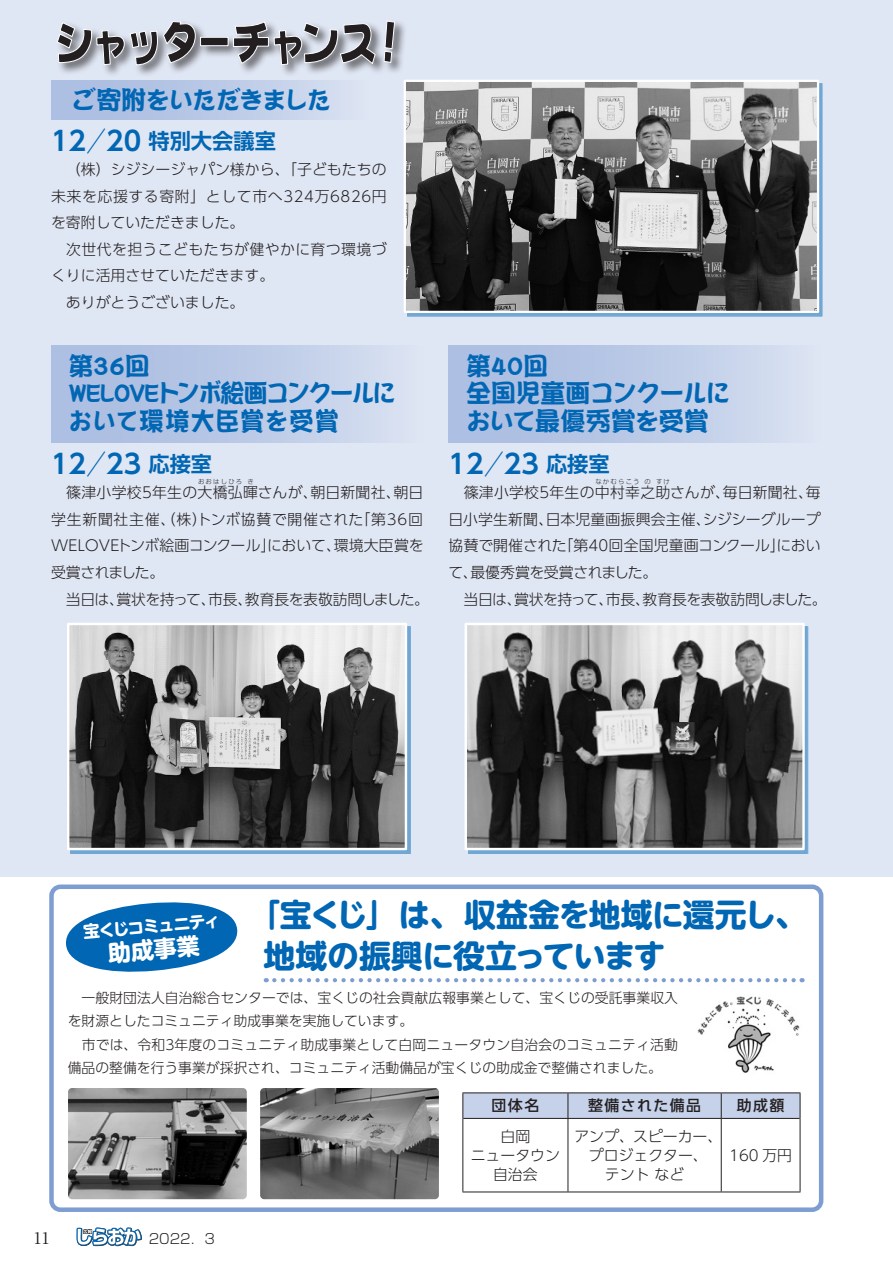
<style>
.page{position:relative;width:893px;height:1263px;background:#fff}
.page>*{position:absolute;margin:0;border:0;box-sizing:border-box;transform-origin:0 0}
.t1{font:700 31.95px/40.3px "UD Shin M Go Pro";letter-spacing:-.025em;color:#0166b3}
.t2{font:700 26.55px "UD Shin Go Pro De";color:#0166b3}
.t3{font:25.5px/27.6px "DFPOP2 Std W9";letter-spacing:-.06em;color:#0166b3}
.t4{font:25.5px "DFPOP2 Std W9";letter-spacing:-.08em;color:#0166b3}
.t5{font:700 22.95px "UD Shin M Go Pro";color:#fff}
.t6{font:700 21.3px "UD Shin Go Pro De";color:#0166b3}
.t7{font:700 16.65px "UD Shin M Go Pro";color:#fff}
.t8{font:15.9px "Ryumin Pro";color:#231f20}
.t9{font:300 14.85px/26.5px "UD Shin Go Pro";color:#231f20;text-align:center}
.t10{font:300 14.85px/26.5px "UD Shin Go Pro";letter-spacing:.02em;color:#231f20}
.t11{font:300 14.85px "UD Shin Go Pro";letter-spacing:-.035em;color:#231f20}
.t12{font:300 14.85px "UD Shin Go Pro";letter-spacing:.05em;color:#231f20}
.t13{font:300 14.85px/26.5px "UD Shin Go Pro";letter-spacing:-.02em;color:#231f20}
.t14{font:500 14.85px "UD Shin Go Pro";letter-spacing:.1em;color:#231f20}
.t15{font:300 14.85px "UD Shin Go Pro";letter-spacing:-.055em;color:#231f20}
.t16{font:300 13.8px/23.4px "UD Shin Go Pro";letter-spacing:.005em;color:#231f20}
.t17{font:300 13.8px "Shin Go Pro";color:#231f20}
.t18{font:300 6.45px "UD Shin Go Pro";letter-spacing:.165em;color:#231f20}
.s1{font-size:28.95px}
</style>
<div class="page">
<div style="left:0;top:0;width:893px;height:876px;background:#e0e7f4"></div>
<div style="left:49px;top:884px;width:774px;height:328px;border:5px solid #7e9ed2;border-radius:9px"></div>
<svg style="left:274px;top:978px;width:528px;height:4px"></svg>
<hr style="left:463px;top:1118px;width:105px;height:1px;background:#231f20">
<hr style="left:568px;top:1118px;width:153px;height:1px;background:#231f20">
<hr style="left:721px;top:1118px;width:79px;height:1px;background:#231f20">
<hr style="left:721px;top:1118px;width:1px;height:73px;background:#231f20">
<hr style="left:462px;top:1092px;width:106px;height:1px;background:#231f20">
<hr style="left:568px;top:1092px;width:153px;height:1px;background:#231f20">
<hr style="left:721px;top:1092px;width:79px;height:1px;background:#231f20">
<hr style="left:462px;top:1118px;width:1px;height:73px;background:#231f20">
<hr style="left:800px;top:1118px;width:1px;height:73px;background:#231f20">
<hr style="left:462px;top:1191px;width:106px;height:1px;background:#231f20">
<hr style="left:568px;top:1191px;width:153px;height:1px;background:#231f20">
<hr style="left:721px;top:1191px;width:79px;height:1px;background:#231f20">
<svg style="left:462px;top:1093px;width:339px;height:25px;background:#c1cce3"></svg>
<hr style="left:568px;top:1118px;width:1px;height:73px;background:#231f20">
<img style="left:68px;top:1088px;width:179px;height:111px">
<img style="left:260px;top:1088px;width:179px;height:111px">
<img style="left:697px;top:996px;width:103px;height:77px">
<svg style="left:65px;top:902px;width:173px;height:70px"></svg>
<div style="left:70px;top:626px;width:341px;height:228px;background:#0166b3;opacity:.5"></div>
<img style="left:70px;top:626px;width:334px;height:221px">
<div style="left:67px;top:623px;width:340px;height:227px;border:2px solid #fff"></div>
<div style="left:56px;top:19px;width:351px;height:59px;background:#231f20;opacity:.6"></div>
<svg style="left:56px;top:21px;width:140px;height:45px"></svg>
<div style="left:201px;top:37px;width:27px;height:9px;background:#231f20"></div>
<div style="left:200px;top:37px;width:29px;height:9px;border:1px solid #fff"></div>
<svg style="left:233px;top:21px;width:143px;height:45px"></svg>
<svg style="left:383px;top:20px;width:12px;height:43px"></svg>
<div style="left:468px;top:626px;width:340px;height:228px;background:#0166b3;opacity:.5"></div>
<img style="left:468px;top:626px;width:334px;height:221px">
<div style="left:465px;top:623px;width:340px;height:227px;border:2px solid #fff"></div>
<div style="left:51px;top:80px;width:319px;height:39px;background:linear-gradient(to right,#a4b8df,#d6dff0)"></div>
<div style="left:407px;top:83px;width:415px;height:233px;background:#0166b3;opacity:.5"></div>
<img style="left:407px;top:83px;width:409px;height:227px">
<div style="left:404px;top:80px;width:415px;height:233px;border:2px solid #fff"></div>
<div style="left:449px;top:345px;width:372px;height:98px;background:linear-gradient(to right,#a4b8df,#d6dff0)"></div>
<div style="left:51px;top:345px;width:372px;height:98px;background:linear-gradient(to right,#a4b8df,#d6dff0)"></div>
<svg style="left:76px;top:1227px;width:66px;height:20px"></svg>
<h3 class="t4" style="left:70px;top:86px;width:263px">ご寄附をいただきました</h3>
<h3 class="t6" style="left:148px;top:124px;width:129px">特別大会議室</h3>
<h2 class="t2" style="left:51px;top:119px;width:92px">12<span class="s1">／</span>20</h2>
<p class="t9" style="left:51px;top:156px;width:337px;text-align:left">　（株）シジシージャパン様から、「子どもたちの未来を応援する寄附」として市へ324万6826円を寄附していただきました。<br>　次世代を担うこどもたちが健やかに育つ環境づくりに活用させていただきます。<br>　ありがとうございました。</p>
<h3 class="t3" style="left:68px;top:351px;width:330px">第36回<br>WELOVEトンボ絵画コンクールにおいて環境大臣賞を受賞</h3>
<h3 class="t3" style="left:466px;top:351px;width:267px">第40回<br>全国児童画コンクールにおいて最優秀賞を受賞</h3>
<h2 class="t2" style="left:51px;top:443px;width:92px">12<span class="s1">／</span>23</h2>
<h3 class="t6" style="left:148px;top:447px;width:65px">応接室</h3>
<p class="t18" style="left:198px;top:477px;width:46px">おおはしひろ</p>
<p class="t18" style="left:247px;top:477px;width:8px">き</p>
<p class="t10" style="left:51px;top:479px;width:268px">　篠津小学校5年生の大橋弘暉さんが、</p>
<p class="t10" style="left:356px;top:479px;width:69px;text-indent:-45px">朝日新聞社、<br>「第36回</p>
<p class="t9" style="left:394px;top:479px;width:31px">朝日</p>
<p class="t12" style="left:51px;top:507px;width:314px">学生新聞社主催、（株トンボ協賛で開催された</p>
<p class="t9" style="left:192px;top:505px;width:16px">）</p>
<h2 class="t2" style="left:449px;top:443px;width:92px">12<span class="s1">／</span>23</h2>
<h3 class="t6" style="left:546px;top:447px;width:65px">応接室</h3>
<p class="t18" style="left:595px;top:477px;width:46px">なかむらこう</p>
<p class="t18" style="left:645px;top:477px;width:8px">の</p>
<p class="t18" style="left:656px;top:477px;width:15px">すけ</p>
<p class="t9" style="left:449px;top:479px;width:283px">　篠津小学校5年生の中村幸之助さんが、</p>
<p class="t9" style="left:703px;top:479px;width:119px;text-align:right">毎日新聞社毎、<br>シジシーグループ</p>
<p class="t9" style="left:546px;top:505px;width:167px">日本児童画振興会主催、</p>
<p class="t9" style="left:448px;top:505px;width:106px">日小学生新聞、</p>
<p class="t9" style="left:51px;top:532px;width:291px">WELOVEトンボ絵画コンクールにおいて、</p>
<p class="t9" style="left:261px;top:532px;width:16px">」</p>
<p class="t9" style="left:334px;top:532px;width:91px">環境大臣賞を</p>
<p class="t15" style="left:51px;top:560px;width:115px">受賞されました。</p>
<p class="t9" style="left:558px;top:532px;width:264px">「第40回全国児童画コンクールにおい</p>
<p class="t9" style="left:770px;top:532px;width:16px">」</p>
<p class="t13" style="left:470px;top:532px;width:188px;text-indent:-22px">協賛で開催された<br>最優秀賞を受賞されました。</p>
<p class="t9" style="left:448px;top:558px;width:31px">て、</p>
<p class="t9" style="left:116px;top:585px;width:101px">賞状を持って、</p>
<p class="t11" style="left:245px;top:587px;width:186px">教育長を表敬訪問しました。</p>
<p class="t9" style="left:208px;top:585px;width:46px">市長、</p>
<p class="t9" style="left:51px;top:585px;width:74px">　当日は、</p>
<p class="t9" style="left:514px;top:585px;width:101px">賞状を持って、</p>
<p class="t11" style="left:643px;top:587px;width:186px">教育長を表敬訪問しました。</p>
<p class="t9" style="left:606px;top:585px;width:46px">市長、</p>
<p class="t9" style="left:449px;top:585px;width:74px">　当日は、</p>
<p class="t7" style="left:82px;top:918px;width:139px;rotate:-5deg">宝くじコミュニティ</p>
<h3 class="t5" style="left:106px;top:935px;width:93px;rotate:-5deg">助成事業</h3>
<h1 class="t1" style="left:264px;top:893px;width:545px;text-indent:-16px">「宝くじ」は、収益金を地域に還元し、地域の振興に役立っています</h1>
<p class="t16" style="left:68px;top:985px;width:612px">　一般財団法人自治総合センターでは、宝くじの社会貢献広報事業として、宝くじの受託事業収入を財源としたコミュニティ助成事業を実施しています。<br>　市では、令和3年度のコミュニティ助成事業として白岡ニュータウン自治会のコミュニティ活動備品の整備を行う事業が採択され、コミュニティ活動備品が宝くじの助成金で整備されました。</p>
<p class="t14" style="left:492px;top:1094px;width:49px">団体名</p>
<p class="t9" style="left:471px;top:1126px;width:91px;line-height:19.2px">白岡<br>ニュータウン自治会</p>
<p class="t9" style="left:574px;top:1126px;width:149px;line-height:19.2px">アンプ、スピーカー、プロジェクター、<br>テントなど</p>
<p class="t14" style="left:588px;top:1094px;width:115px">整備された備品</p>
<p class="t14" style="left:737px;top:1094px;width:49px">助成額</p>
<p class="t9" style="left:729px;top:1141px;width:64px">160 万円</p>
<p class="t8" style="left:34px;top:1225px;width:17px">11</p>
<p class="t17" style="left:149px;top:1228px;width:68px">2022．3</p>
</div>
